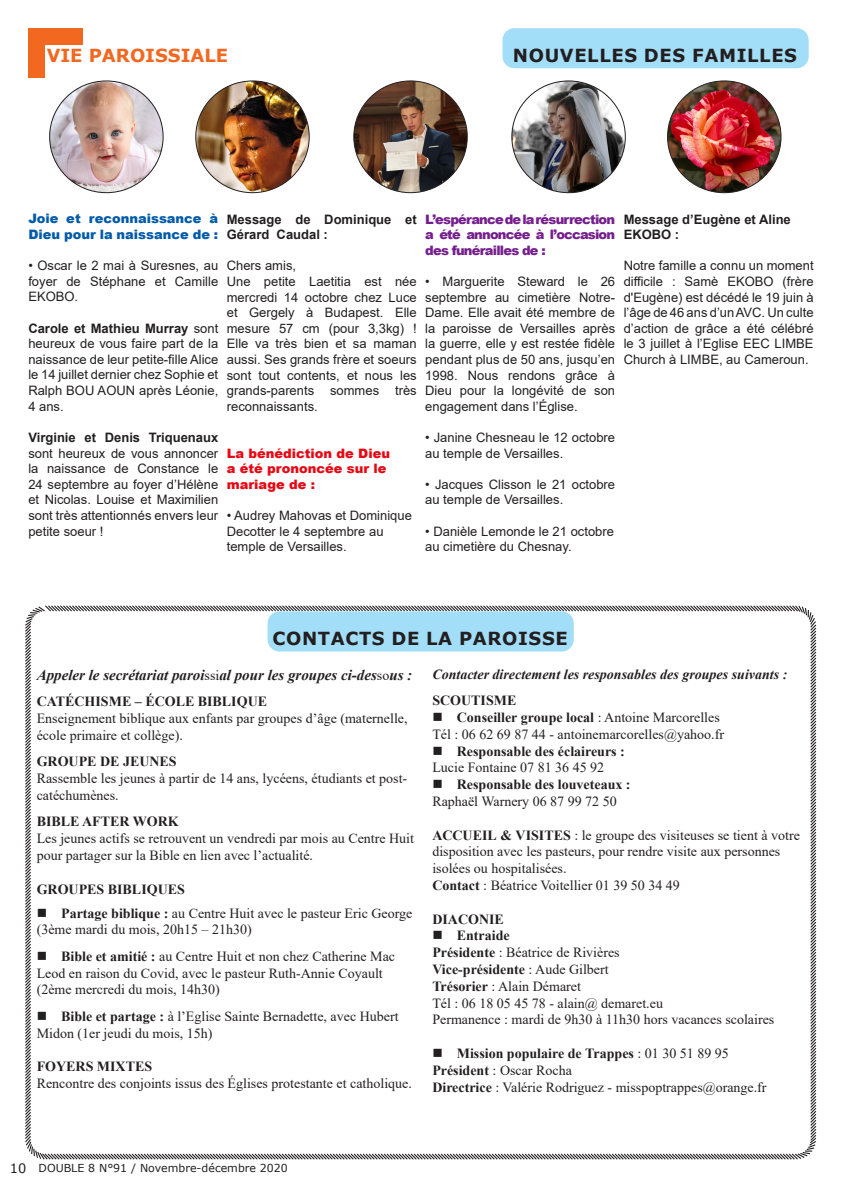
<style>
.page{position:relative;width:842px;height:1191px;background:#fff}
.page>*{position:absolute;margin:0;border:0;box-sizing:border-box;transform-origin:0 0}
.t1{font:700 18px "Verdana";letter-spacing:.035em;color:#231f20}
.t2{font:700 18px "Verdana";color:#f36821}
.t3{font:italic 700 15px "Times New Roman";color:#231f20}
.t4{font:14px/16.8px "Times New Roman";color:#231f20}
.t5{font:700 14px "Times New Roman";color:#231f20}
.t6{font:italic 700 14px "Times New Roman";color:#231f20}
.t7{font:13px/15.6px "Arial";color:#231f20;text-align:justify}
.t8{font:900 13px/15.6px "Arial";letter-spacing:-.06em;color:#751f8d}
.t9{font:700 13px/15.6px "Arial";color:#231f20}
.t10{font:900 13px/15.6px "Arial";color:#e70814}
.t11{font:900 13px/15.6px "Arial";color:#015aaa}
.t12{font:11px "Verdana";color:#231f20}
.s1{font-weight:700}
.s2{font-weight:400;font-style:normal;font-size:14px}
.s3{font-weight:400}
.s4{font-size:13px}
</style>
<div class="page">
<div style="left:502px;top:28px;width:307px;height:40px;background:#a2def8;border-radius:12px"></div>
<svg style="left:28px;top:28px;width:55px;height:49px"></svg>
<img style="left:50px;top:82px;width:113px;height:111px">
<img style="left:196px;top:82px;width:113px;height:111px">
<img style="left:354px;top:82px;width:113px;height:111px">
<img style="left:512px;top:82px;width:113px;height:111px">
<img style="left:667px;top:82px;width:114px;height:111px">
<svg style="left:25px;top:605px;width:792px;height:555px"></svg>
<div style="left:268px;top:611px;width:306px;height:40px;background:#a2def8;border-radius:12px"></div>
<p class="t2" style="left:47px;top:43px;width:183px">VIE PAROISSIALE</p>
<p class="t1" style="left:513px;top:42px;width:286px">NOUVELLES DES FAMILLES</p>
<p class="t11" style="left:28px;top:210px;width:191px">Joie et reconnaissance à<br>Dieu pour la naissance de :</p>
<p class="t7" style="left:28px;top:258px;width:191px">• Oscar le 2 mai à Suresnes, au foyer de Stéphane et Camille EKOBO.</p>
<p class="t7" style="left:28px;top:320px;width:191px"><span class="s1">Carole et Mathieu Murray</span> sont heureux de vous faire part de la naissance de leur petite-fille Alice le 14 juillet dernier chez Sophie et Ralph BOU AOUN après Léonie, 4 ans.</p>
<p class="t7" style="left:28px;top:429px;width:191px"><span class="s1">Virginie et Denis Triquenaux </span>sont heureux de vous annoncer la naissance de Constance le 24 septembre au foyer d’Hélène et Nicolas. Louise et Maximilien sont très attentionnés envers leur petite soeur !</p>
<p class="t9" style="left:227px;top:211px;width:191px">Message de Dominique et<br>Gérard Caudal :</p>
<p class="t7" style="left:227px;top:258px;width:71px">Chers amis,</p>
<p class="t7" style="left:227px;top:273px;width:191px">Une petite Laetitia est née mercredi 14 octobre chez Luce et Gergely à Budapest. Elle mesure 57 cm (pour 3,3kg) !<br>Elle va très bien et sa maman aussi. Ses grands frère et soeurs sont tout contents, et nous les grands-parents sommes très reconnaissants.</p>
<p class="t10" style="left:227px;top:445px;width:165px">La bénédiction de Dieu a été prononcée sur le mariage de :</p>
<p class="t7" style="left:227px;top:507px;width:187px;text-align:left">• Audrey Mahovas et Dominique<br>Decotter le 4 septembre au temple de Versailles.</p>
<p class="t8" style="left:425px;top:211px;width:191px">L’espérance de la résurrection</p>
<p class="t8" style="left:425px;top:226px;width:191px">a été annoncée à l’occasion des funérailles de :</p>
<p class="t7" style="left:425px;top:273px;width:191px">• Marguerite Steward le 26 septembre au cimetière Notre-Dame. Elle avait été membre de la paroisse de Versailles après la guerre, elle y est restée fidèle pendant plus de 50 ans, jusqu’en 1998. Nous rendons grâce à Dieu pour la longévité de son engagement dans l’Église.</p>
<p class="t7" style="left:425px;top:429px;width:191px">• Janine Chesneau le 12 octobre au temple de Versailles.</p>
<p class="t7" style="left:425px;top:476px;width:191px">• Jacques Clisson le 21 octobre au temple de Versailles.</p>
<p class="t7" style="left:425px;top:523px;width:190px">• Danièle Lemonde le 21 octobre au cimetière du Chesnay.</p>
<p class="t9" style="left:624px;top:211px;width:169px">Message d’Eugène et Aline<br>EKOBO :</p>
<p class="t7" style="left:624px;top:258px;width:191px">Notre famille a connu un moment difficile : Samè EKOBO (frère d'Eugène) est décédé le 19 juin à l’âge de 46 ans d’un AVC. Un culte d’action de grâce a été célébré le 3 juillet à l’Eglise EEC LIMBE Church à LIMBE, au Cameroun.</p>
<p class="t1" style="left:272px;top:625px;width:297px">CONTACTS DE LA PAROISSE</p>
<p class="t3" style="left:37px;top:664px;width:377px">Appeler le secrétariat paroi<span class="s2">ssi</span>al pour les groupes ci-des<span class="s2">so</span>us :</p>
<p class="t5" style="left:37px;top:691px;width:232px">CATÉCHISME – ÉCOLE BIBLIQUE</p>
<p class="t4" style="left:37px;top:709px;width:372px">Enseignement biblique aux enfants par groupes d’âge (maternelle, école primaire et collège).</p>
<p class="t5" style="left:37px;top:751px;width:142px">GROUPE DE JEUNES</p>
<p class="t4" style="left:37px;top:769px;width:372px">Rassemble les jeunes à partir de 14 ans, lycéens, étudiants et post&shy;catéchumènes.</p>
<p class="t5" style="left:37px;top:811px;width:144px">BIBLE AFTER WORK</p>
<p class="t4" style="left:37px;top:829px;width:379px">Les jeunes actifs se retrouvent un vendredi par mois au Centre Huit pour partager sur la Bible en lien avec l’actualité.</p>
<p class="t5" style="left:37px;top:879px;width:150px">GROUPES BIBLIQUES</p>
<p class="t4" style="left:37px;top:904px;width:377px">■ <span class="s1">Partage biblique :</span> au Centre Huit avec le pasteur Eric George (3ème mardi du mois, 20h15 – 21h30)</p>
<p class="t4" style="left:37px;top:947px;width:360px">■ <span class="s1">Bible et amitié :</span> au Centre Huit et non chez Catherine Mac<br>Leod en raison du Covid, avec le pasteur Ruth-Annie Coyault (2ème mercredi du mois, 14h30)</p>
<p class="t4" style="left:37px;top:1007px;width:363px">■ <span class="s1">Bible et partage :</span> à l’Eglise Sainte Bernadette, avec Hubert<br>Midon (1er jeudi du mois, 15h)</p>
<p class="t5" style="left:37px;top:1056px;width:117px">FOYERS MIXTES</p>
<p class="t4" style="left:37px;top:1074px;width:377px">Rencontre des conjoints issus des Églises protestante et catholique.</p>
<p class="t6" style="left:432px;top:664px;width:357px">Contacter directement les responsables des groupes suivants :</p>
<p class="t5" style="left:432px;top:690px;width:86px">SCOUTISME</p>
<p class="t5" style="left:432px;top:707px;width:289px">■ Conseiller groupe local <span class="s3">: Antoine Marcorelles</span></p>
<p class="t4" style="left:432px;top:725px;width:293px">Tél : 06 62 69 87 44 - antoinemarcorelles@yahoo.fr</p>
<p class="t5" style="left:432px;top:741px;width:194px">■ Responsable des éclaireurs :</p>
<p class="t4" style="left:432px;top:759px;width:173px">Lucie Fontaine 07 81 36 45 92</p>
<p class="t5" style="left:432px;top:774px;width:200px">■ Responsable des louveteaux :</p>
<p class="t4" style="left:432px;top:792px;width:186px">Raphaël Warnery 06 87 99 72 50</p>
<p class="t4" style="left:432px;top:826px;width:369px"><span class="s1">ACCUEIL &amp; VISITES</span> : le groupe des visiteuses se tient à votre disposition avec les pasteurs, pour rendre visite aux personnes isolées ou hospitalisées.</p>
<p class="t4" style="left:432px;top:876px;width:249px"><span class="s1">Contact</span> : Béatrice Voitellier 01 39 50 34 49</p>
<p class="t5" style="left:432px;top:909px;width:73px">DIACONIE</p>
<p class="t5" style="left:432px;top:925px;width:79px">■ Entraide</p>
<p class="t4" style="left:432px;top:943px;width:189px"><span class="s1">Présidente</span> : Béatrice de Rivières</p>
<p class="t5" style="left:432px;top:959px;width:178px">Vice-présidente <span class="s3">: Aude Gilbert</span></p>
<p class="t4" style="left:432px;top:977px;width:150px"><span class="s1">Trésorier</span> : Alain Démaret</p>
<p class="t4" style="left:432px;top:994px;width:232px">Tél : 06 18 05 45 78 - alain@ demaret.eu</p>
<p class="t4" style="left:432px;top:1011px;width:343px">Permanence : mardi de 9h30 à 11h30 hors vacances scolaires</p>
<p class="t5" style="left:432px;top:1043px;width:298px">■ Mission populaire de Trappes <span class="s3">: 01 30 51 89 95</span></p>
<p class="t4" style="left:432px;top:1061px;width:141px"><span class="s1">Président</span> : Oscar Rocha</p>
<p class="t4" style="left:432px;top:1078px;width:336px"><span class="s1">Directrice</span> : Valérie Rodriguez - misspoptrappes@orange.fr</p>
<p class="t12" style="left:10px;top:1160px;width:280px"><span class="s4">10</span> DOUBLE 8 N°91 / Novembre-décembre 2020</p>
</div>
